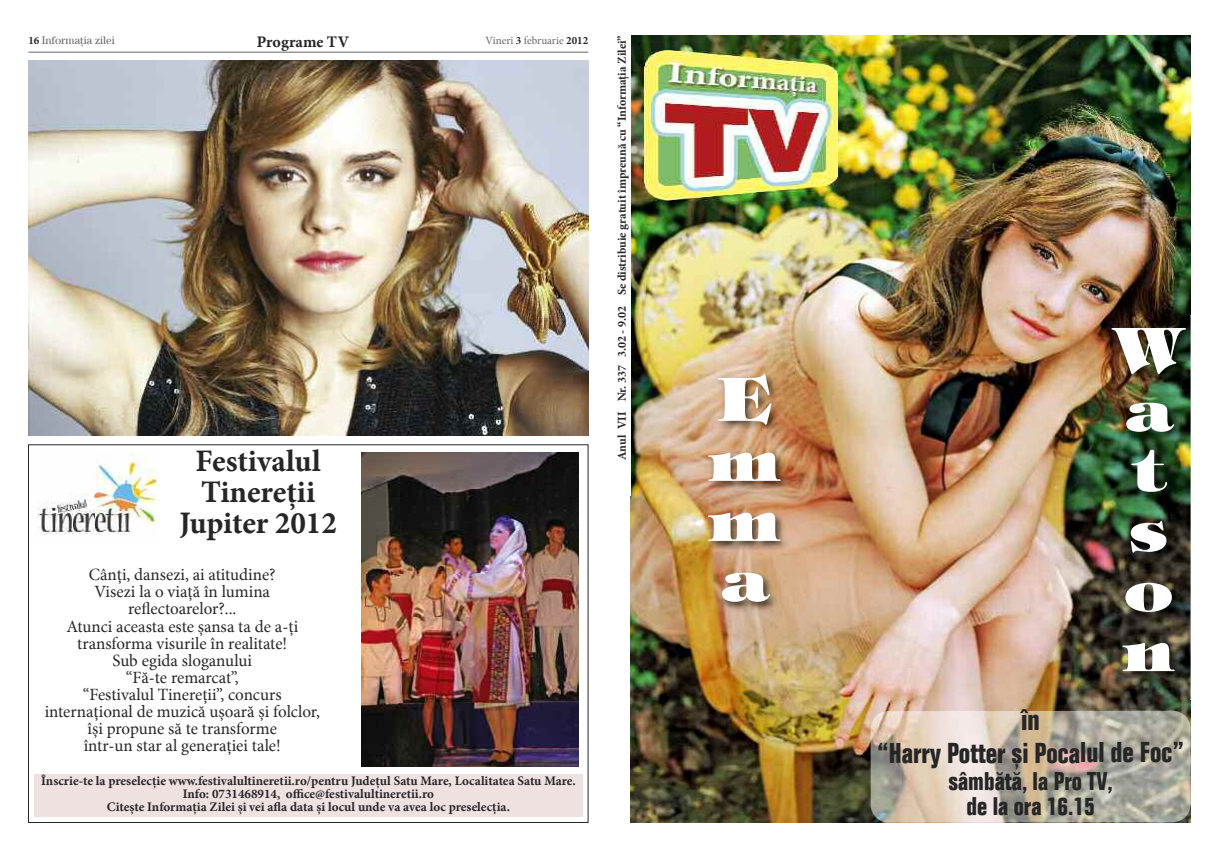
<style>
.page{position:relative;width:1219px;height:851px;background:#fff}
.page>*{position:absolute;margin:0;border:0;box-sizing:border-box;transform-origin:0 0}
.t1{font:60px/60px "H Tiffany RT1";color:#fff;scale:1.15 1}
.t2{font:31px/31px "IZ Minion Pro Bold";letter-spacing:-.005em;color:#272627;text-align:center}
.t3{font:condensed 29px "IZ BC Folio";color:#272627}
.t4{font:condensed 28px "IZ BC Folio";color:#272627}
.t5{font:condensed 25px/25px "IZ BC Folio";color:#272627;text-align:center}
.t6{font:17px/17px "IZ Minion Pro Regular";color:#272627;text-align:center}
.t7{font:16px "IZ Minion Pro Bold";letter-spacing:.005em;color:#272627}
.t8{font:13px/13px "IZ Minion Pro Bold";color:#272627;text-align:center}
.t9{font:12px "IZ Minion Pro Bold";color:#272627}
.t10{font:11px "IZ Minion Pro Regular";color:#686768}
.t11{font:11px "IZ Century Std Book";color:#686768}
.s1{font-family:"IZ Minion Pro Bold";color:#272627}
</style>
<div class="page">
<hr style="left:28px;top:52px;width:560px;height:1px;background:#686768">
<img style="left:28px;top:61px;width:560px;height:375px">
<img style="left:631px;top:35px;width:560px;height:787px">
<img style="left:37px;top:453px;width:122px;height:82px">
<img style="left:361px;top:452px;width:217px;height:314px">
<div style="left:34px;top:774px;width:549px;height:42px;background:#f0e1e1"></div>
<img style="left:644px;top:50px;width:193px;height:151px">
<img style="left:698px;top:363px;width:101px;height:268px">
<img style="left:1102px;top:315px;width:89px;height:384px">
<img style="left:871px;top:710px;width:320px;height:112px">
<p class="t11" style="left:28px;top:37px;width:88px"><span class="s1">16</span> Informa\ia zilei</p>
<p class="t7" style="left:257px;top:35px;width:94px">Programe TV</p>
<p class="t10" style="left:486px;top:36px;width:104px">Vineri <span class="s1">3</span> februarie <span class="s1">2012</span></p>
<p class="t9" style="left:617px;top:460px;width:426px;rotate:-90deg">Anul VII Nr. 337 3.02 - 9.02 Se distribuie gratuit `mpreun[ cu “Informa\ia Zilei”</p>
<h2 class="t2" style="left:179px;top:448px;width:159px">Festivalul<br>Tinere\ii<br>Jupiter 2012</h2>
<p class="t6" style="left:45px;top:568px;width:277px">C]n\i, dansezi, ai atitudine?<br>Visezi la o via\[ `n lumina reflectoarelor?...<br>Atunci aceasta este ;ansa ta de a-\i transforma visurile `n realitate!<br>Sub egida sloganului<br>“F[-te remarcat”,<br>“Festivalul Tinere\ii”, concurs interna\ional de muzic[ u;oar[ ;i folclor, `;i propune s[ te transforme<br>`ntr-un star al genera\iei tale!</p>
<p class="t8" style="left:41px;top:775px;width:536px">~nscrie-te la preselec\ie www.festivalultineretii.ro/pentru Jude\ul Satu Mare, Localitatea Satu Mare.<br>Info&lt; 0731468914, office@festivalultineretii.ro<br>Cite;te Informa\ia Zilei ;i vei afla data ;i locul unde va avea loc preselec\ia.</p>
<h1 class="t1" style="left:710px;top:370px;width:61px">E m m a</h1>
<h1 class="t1" style="left:1116px;top:320px;width:58px">W a t s o n</h1>
<h3 class="t3" style="left:1021px;top:709px;width:20px">`n</h3>
<h3 class="t4" style="left:877px;top:742px;width:308px">“Harry Potter ;i Pocalul de Foc”</h3>
<h3 class="t5" style="left:948px;top:770px;width:166px">s]mb[t[, la Pro TV, de la ora 16.15</h3>
</div>
